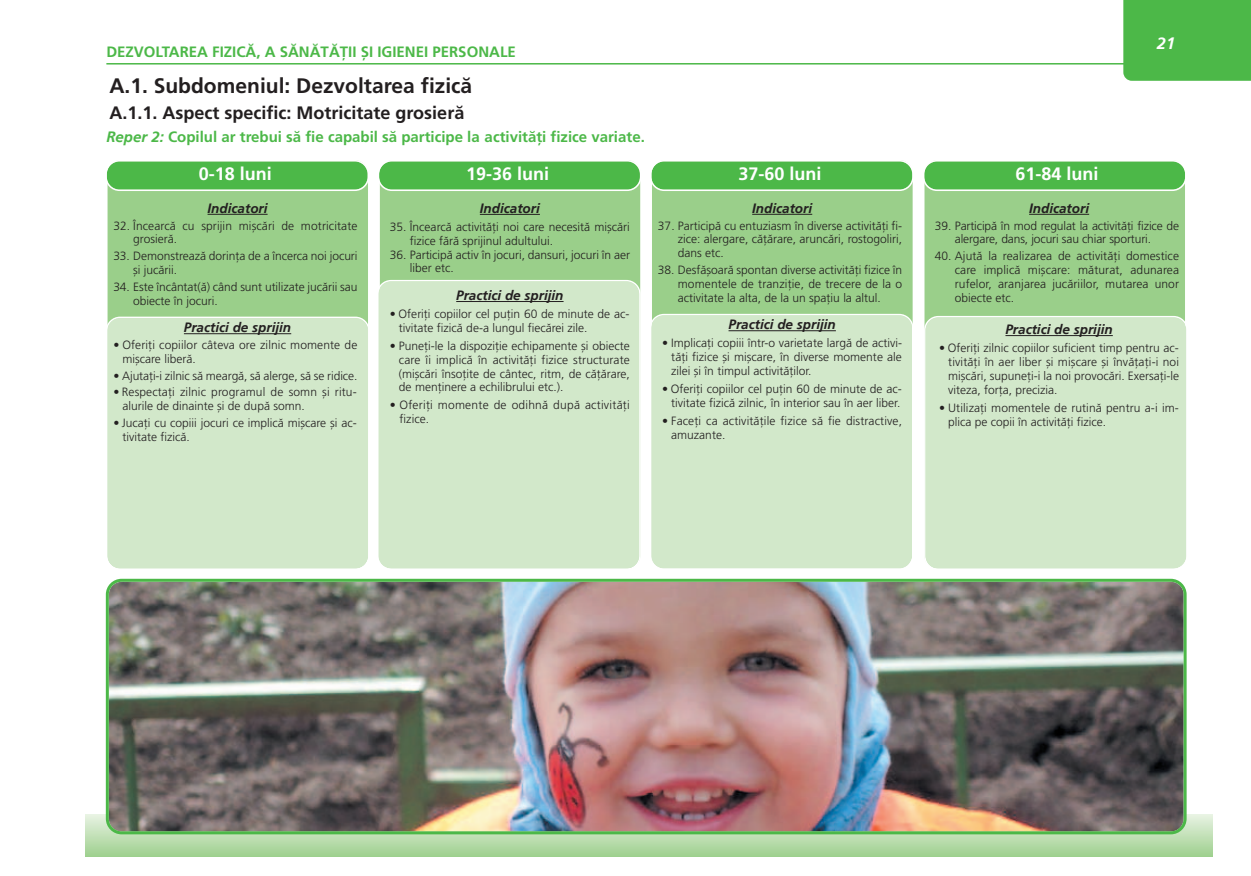
<style>
.page{position:relative;width:1251px;height:876px;background:#fff}
.page>*{position:absolute;margin:0;border:0;box-sizing:border-box;transform-origin:0 0}
.t1{font:700 21px "Frutiger";color:#231f20}
.t2{font:700 18px "Frutiger";color:#231f20}
.t3{font:700 18px "Frutiger";color:#fff}
.t4{font:italic 700 16.5px "Frutiger";color:#fff}
.t5{font:700 15px "Frutiger";color:#4cb848}
.t6{font:italic 700 13.5px "Frutiger";color:#231f20}
.t7{font:12px/13.8px "Frutiger";color:#231f20}
.t8{font:12px/13.8px "Frutiger";letter-spacing:.02em;color:#231f20}
.s1{font-style:italic}
</style>
<div class="page">
<div style="left:85px;top:814px;width:1127px;height:43px;background:#a3d294"></div>
<svg style="left:85px;top:814px;width:1127px;height:37px"></svg>
<div style="left:107px;top:191px;width:261px;height:126px;background:#9acf8a"></div>
<div style="left:107px;top:317px;width:261px;height:252px;background:#d2e8ca"></div>
<div style="left:379px;top:191px;width:262px;height:365px;background:#9acf8a"></div>
<div style="left:652px;top:191px;width:261px;height:123px;background:#9acf8a"></div>
<div style="left:924px;top:191px;width:261px;height:125px;background:#9acf8a"></div>
<div style="left:378px;top:280px;width:262px;height:289px;background:#d2e8ca"></div>
<div style="left:651px;top:314px;width:262px;height:255px;background:#d2e8ca"></div>
<div style="left:924px;top:316px;width:262px;height:253px;background:#d2e8ca"></div>
<img style="left:106px;top:579px;width:1080px;height:255px">
<svg style="left:107px;top:160px;width:261px;height:31px;background:#60c05c"></svg>
<svg style="left:379px;top:160px;width:262px;height:31px;background:#61c05d"></svg>
<svg style="left:651px;top:160px;width:262px;height:31px;background:#61c05d"></svg>
<svg style="left:924px;top:161px;width:261px;height:30px;background:#5bbd57"></svg>
<hr style="left:207px;top:214px;width:60px;height:1px;background:#231f20">
<hr style="left:184px;top:333px;width:107px;height:1px;background:#231f20">
<hr style="left:480px;top:214px;width:60px;height:1px;background:#231f20">
<hr style="left:456px;top:301px;width:107px;height:1px;background:#231f20">
<hr style="left:752px;top:214px;width:60px;height:1px;background:#231f20">
<hr style="left:728px;top:330px;width:107px;height:1px;background:#231f20">
<hr style="left:1028px;top:214px;width:60px;height:1px;background:#231f20">
<hr style="left:1005px;top:335px;width:107px;height:1px;background:#231f20">
<hr style="left:106px;top:63px;width:1102px;height:2px;background:#4cb848">
<div style="left:1123px;top:0;width:127px;height:81px;background:#4cb848"></div>
<p class="t5" style="left:106px;top:46px;width:411px">DEZVOLTAREA FIZICÃ, A SÃNÃTÃÅII ÆI IGIENEI PERSONALE</p>
<h1 class="t1" style="left:109px;top:77px;width:364px">A.1. Subdomeniul: Dezvoltarea fizicã</h1>
<h2 class="t2" style="left:109px;top:106px;width:356px">A.1.1. Aspect specific: Motricitate grosierã</h2>
<p class="t5" style="left:106px;top:131px;width:540px"><span class="s1">Reper 2:</span> Copilul ar trebui sã fie capabil sã participe la activitãåi fizice variate.</p>
<h2 class="t3" style="left:199px;top:167px;width:75px">0-18 luni</h2>
<p class="t6" style="left:207px;top:201px;width:62px">Indicatori</p>
<p class="t7" style="left:133px;top:220px;width:226px;text-indent:-20px">32. Încearcã cu sprijin miæcãri de motricitate grosierã.</p>
<p class="t7" style="left:133px;top:250px;width:226px;text-indent:-20px">33. Demonstreazã dorinåa de a încerca noi jocuri æi jucãrii.</p>
<p class="t7" style="left:133px;top:281px;width:226px;text-indent:-20px">34. Este încântat(ã) când sunt utilizate jucãrii sau obiecte în jocuri.</p>
<p class="t6" style="left:184px;top:320px;width:109px">Practici de sprijin</p>
<p class="t7" style="left:122px;top:339px;width:236px;text-indent:-9px">• Oferiåi copiilor câteva ore zilnic momente de miæcare liberã.</p>
<p class="t7" style="left:113px;top:370px;width:245px">• Ajutaåi-i zilnic sã meargã, sã alerge, sã se ridice.</p>
<p class="t7" style="left:122px;top:386px;width:236px;text-indent:-9px">• Respectaåi zilnic programul de somn æi ritu&shy;alurile de dinainte æi de dupã somn.</p>
<p class="t7" style="left:122px;top:417px;width:236px;text-indent:-9px">• Jucaåi cu copiii jocuri ce implicã miæcare æi ac&shy;tivitate fizicã.</p>
<h2 class="t3" style="left:466px;top:167px;width:85px">19-36 luni</h2>
<p class="t6" style="left:480px;top:201px;width:62px">Indicatori</p>
<p class="t7" style="left:409px;top:221px;width:222px;text-indent:-20px">35. Încearcã activitãåi noi care necesitã miæcãri fizice fãrã sprijinul adultului.</p>
<p class="t7" style="left:409px;top:249px;width:222px;text-indent:-20px">36. Participã activ în jocuri, dansuri, jocuri în aer liber etc.</p>
<p class="t6" style="left:456px;top:288px;width:109px">Practici de sprijin</p>
<p class="t7" style="left:399px;top:308px;width:232px;text-indent:-9px">• Oferiåi copiilor cel puåin 60 de minute de ac&shy;tivitate fizicã de-a lungul fiecãrei zile.</p>
<p class="t7" style="left:399px;top:340px;width:232px;text-align:justify;text-indent:-9px">• Puneåi-le la dispoziåie echipamente æi obiecte care îi implicã în activitãåi fizice structurate (miæcãri însoåite de cântec, ritm, de cãåãrare, de menåinere a echilibrului etc.).</p>
<p class="t8" style="left:399px;top:399px;width:232px;text-indent:-9px">• Oferiåi momente de odihnã dupã activitãåi fizice.</p>
<h2 class="t3" style="left:738px;top:167px;width:85px">37-60 luni</h2>
<p class="t6" style="left:752px;top:201px;width:62px">Indicatori</p>
<p class="t7" style="left:677px;top:220px;width:226px;text-align:justify;text-indent:-20px">37. Participã cu entuziasm în diverse activitãåi fi&shy;zice: alergare, cãåãrare, aruncãri, rostogoliri, dans etc.</p>
<p class="t7" style="left:677px;top:264px;width:226px;text-align:justify;text-indent:-20px">38. Desfãæoarã spontan diverse activitãåi fizice în momentele de tranziåie, de trecere de la o activitate la alta, de la un spaåiu la altul.</p>
<p class="t6" style="left:728px;top:317px;width:109px">Practici de sprijin</p>
<p class="t7" style="left:671px;top:337px;width:232px;text-align:justify;text-indent:-9px">• Implicaåi copiii într-o varietate largã de activi&shy;tãåi fizice æi miæcare, în diverse momente ale zilei æi în timpul activitãåilor.</p>
<p class="t7" style="left:662px;top:383px;width:241px;text-align:right">• Oferiåi copiilor cel puåin 60 de minute de ac&shy;tivitate fizicã zilnic, în interior sau în aer liber.</p>
<p class="t7" style="left:671px;top:415px;width:232px;text-indent:-9px">• Faceåi ca activitãåile fizice sã fie distractive, amuzante.</p>
<h3 class="t4" style="left:1156px;top:35px;width:20px">21</h3>
<h2 class="t3" style="left:1015px;top:167px;width:85px">61-84 luni</h2>
<p class="t6" style="left:1028px;top:201px;width:62px">Indicatori</p>
<p class="t7" style="left:954px;top:220px;width:226px;text-indent:-20px">39. Participã în mod regulat la activitãåi fizice de alergare, dans, jocuri sau chiar sporturi.</p>
<p class="t7" style="left:954px;top:250px;width:226px;text-align:justify;text-indent:-20px">40. Ajutã la realizarea de activitãåi domestice care implicã miæcare: mãturat, adunarea rufelor, aranjarea jucãriilor, mutarea unor obiecte etc.</p>
<p class="t6" style="left:1005px;top:322px;width:109px">Practici de sprijin</p>
<p class="t7" style="left:948px;top:342px;width:232px;text-align:justify;text-indent:-9px">• Oferiåi zilnic copiilor suficient timp pentru ac&shy;tivitãåi în aer liber æi miæcare æi învãåaåi-i noi miæcãri, supuneåi-i la noi provocãri. Exersaåi-le viteza, foråa, precizia.</p>
<p class="t7" style="left:948px;top:402px;width:232px;text-indent:-9px">• Utilizaåi momentele de rutinã pentru a-i im&shy;plica pe copii în activitãåi fizice.</p>
</div>
